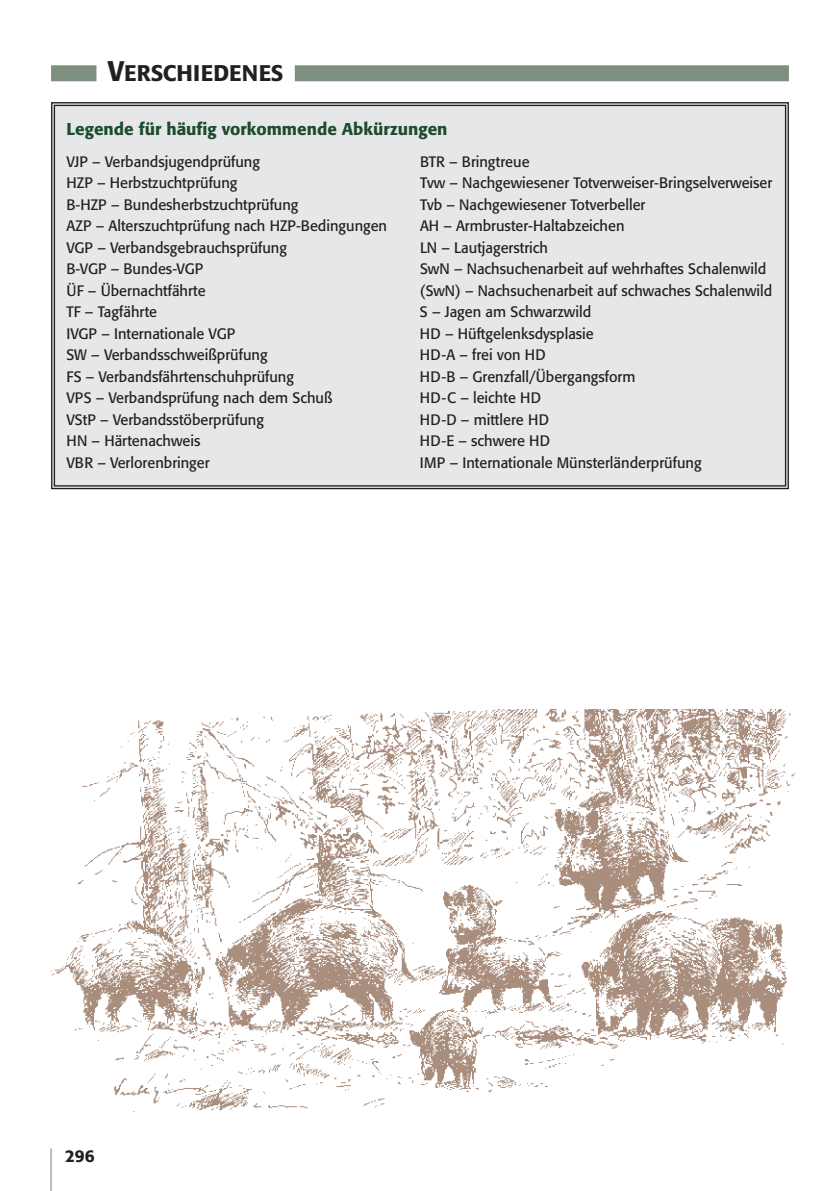
<style>
.page{position:relative;width:840px;height:1191px;background:#fff}
.page>*{position:absolute;margin:0;border:0;box-sizing:border-box;transform-origin:0 0}
.t1{font:22.4px "Formata Medium SC800";color:#231f20}
.t2{font:500 17px "Formata";color:#1c4c2e}
.t3{font:500 17px "Formata";color:#231f20}
.t4{font:15px/21.4px "Formata";color:#231f20}
.s1{font-size:28px}
</style>
<div class="page">
<hr style="left:50px;top:1148px;width:2px;height:43px;background:#bcbdc0">
<div style="left:51px;top:102px;width:738px;height:388px;background:#e6e7e9"></div>
<img style="left:50px;top:709px;width:745px;height:403px">
<div style="left:51px;top:65px;width:737px;height:16px;background:#7c907d"></div>
<div style="left:96px;top:64px;width:198px;height:18px;background:#fff"></div>
<h1 class="t1" style="left:108px;top:60px;width:177px"><span class="s1">V</span>ERSCHIEDENES</h1>
<p class="t2" style="left:66px;top:118px;width:382px">Legende für häufig vorkommende Abkürzungen</p>
<p class="t4" style="left:66px;top:151px;width:322px">VJP – Verbandsjugendprüfung<br>HZP – Herbstzuchtprüfung<br>B-HZP – Bundesherbstzuchtprüfung<br>AZP – Alterszuchtprüfung nach HZP-Bedingungen<br>VGP – Verbandsgebrauchsprüfung<br>B-VGP – Bundes-VGP<br>ÜF – Übernachtfährte<br>TF – Tagfährte<br>IVGP – Internationale VGP<br>SW – Verbandsschweißprüfung<br>FS – Verbandsfährtenschuhprüfung<br>VPS – Verbandsprüfung nach dem Schuß<br>VStP – Verbandsstöberprüfung<br>HN – Härtenachweis<br>VBR – Verlorenbringer</p>
<p class="t4" style="left:420px;top:150px;width:353px">BTR – Bringtreue<br>Tvw – Nachgewiesener Totverweiser-Bringselverweiser<br>Tvb – Nachgewiesener Totverbeller<br>AH – Armbruster-Haltabzeichen<br>LN – Lautjagerstrich<br>SwN – Nachsuchenarbeit auf wehrhaftes Schalenwild (SwN) – Nachsuchenarbeit auf schwaches Schalenwild<br>S – Jagen am Schwarzwild<br>HD – Hüftgelenksdysplasie<br>HD-A – frei von HD<br>HD-B – Grenzfall/Übergangsform<br>HD-C – leichte HD<br>HD-D – mittlere HD<br>HD-E – schwere HD<br>IMP – Internationale Münsterländerprüfung</p>
<p class="t3" style="left:65px;top:1145px;width:31px">296</p>
</div>
